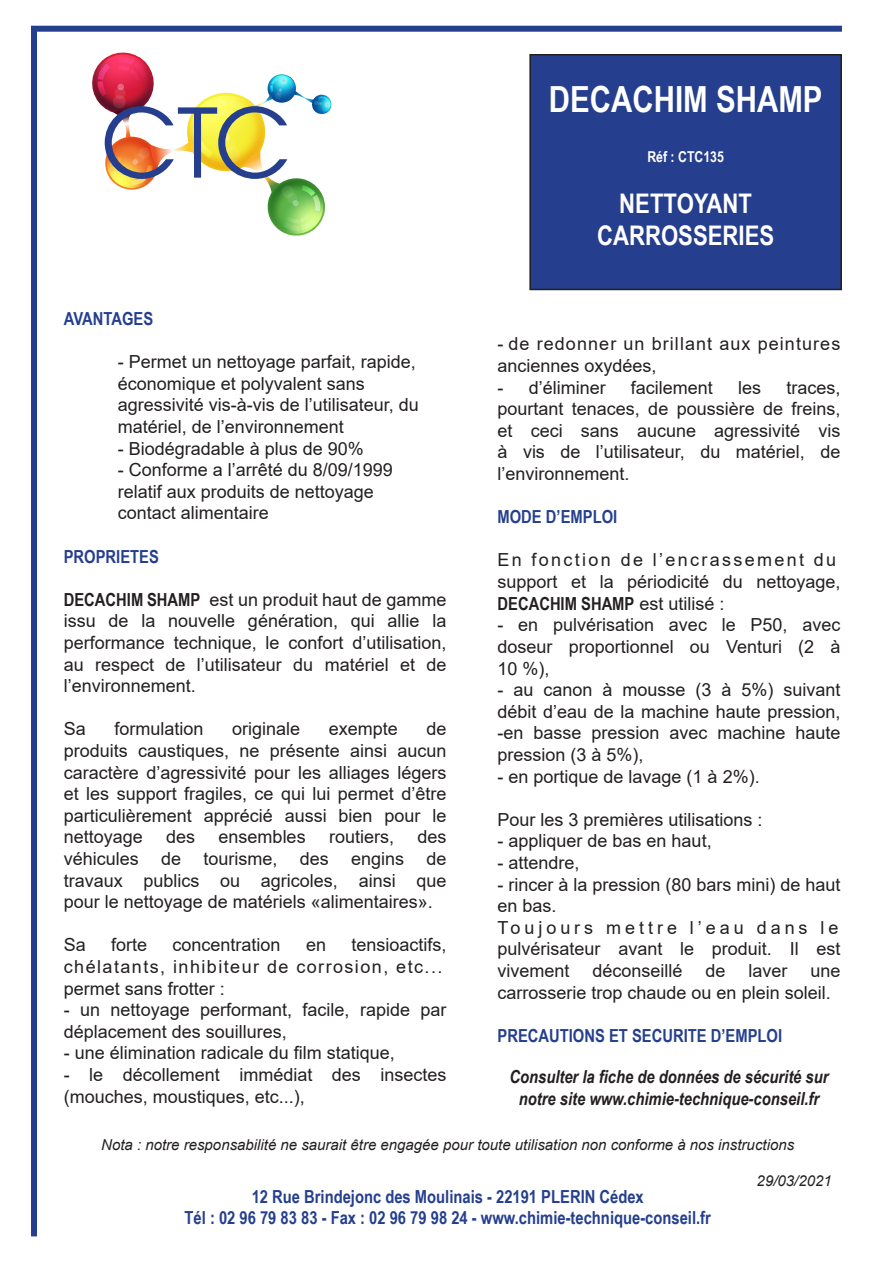
<style>
.page{position:relative;width:893px;height:1263px;background:#fff}
.page>*{position:absolute;margin:0;border:0;box-sizing:border-box;transform-origin:0 0}
.t1{font:700 36px "Arial Narrow";color:#fff}
.t2{font:700 27px "Arial Narrow";color:#fff}
.t3{font:18px/21.6px "Arial";color:#231f20}
.t4{font:700 18px "Arial Narrow";color:#253f8e}
.t5{font:italic 700 18px/21.6px "Arial Narrow";color:#231f20;text-align:center}
.t6{font:18px "Arial";letter-spacing:.08em;color:#231f20}
.t7{font:18px "Arial";letter-spacing:.06em;color:#231f20}
.t8{font:18px "Arial";letter-spacing:.13em;color:#231f20}
.t9{font:18px "Arial";letter-spacing:.22em;color:#231f20}
.t10{font:700 18px "Arial Narrow";color:#231f20}
.t11{font:italic 15px "Arial";color:#231f20}
.t12{font:700 15px "Arial Narrow";color:#fff}
.s1{font-family:"Arial Narrow";font-weight:700}
.s2{font-family:"Arial";font-weight:400}
</style>
<div class="page">
<div style="left:530px;top:55px;width:311px;height:234px;background:#253f8e"></div>
<div style="left:529px;top:54px;width:313px;height:236px;border:2px solid #231f20"></div>
<div style="left:31px;top:26px;width:811px;height:6px;background:#253f8e"></div>
<div style="left:31px;top:29px;width:6px;height:1207px;background:#253f8e"></div>
<img style="left:92px;top:52px;width:240px;height:184px">
<p class="t4" style="left:64px;top:305px;width:91px">AVANTAGES</p>
<p class="t3" style="left:118px;top:351px;width:300px">- Permet un nettoyage parfait, rapide, économique et polyvalent sans</p>
<p class="t3" style="left:118px;top:394px;width:303px">agressivité vis-à-vis de l’utilisateur, du matériel, de l’environnement</p>
<p class="t3" style="left:118px;top:437px;width:248px">- Biodégradable à plus de 90%</p>
<p class="t3" style="left:118px;top:459px;width:277px">- Conforme a l’arrêté du 8/09/1999</p>
<p class="t3" style="left:118px;top:480px;width:258px">relatif aux produits de nettoyage</p>
<p class="t3" style="left:118px;top:502px;width:153px">contact alimentaire</p>
<p class="t4" style="left:64px;top:543px;width:97px">PROPRIETES</p>
<p class="t3" style="left:64px;top:588px;width:384px"><span class="s1">DECACHIM SHAMP</span> est un produit haut de gamme issu de la nouvelle génération, qui allie la</p>
<p class="t3" style="left:64px;top:632px;width:384px">performance technique, le confort d’utilisation, au respect de l’utilisateur du matériel et de</p>
<p class="t3" style="left:64px;top:675px;width:134px">l’environnement.</p>
<p class="t3" style="left:64px;top:718px;width:24px">Sa</p>
<p class="t3" style="left:114px;top:718px;width:91px">formulation</p>
<p class="t3" style="left:232px;top:718px;width:70px">originale</p>
<p class="t3" style="left:329px;top:718px;width:71px">exempte</p>
<p class="t3" style="left:426px;top:718px;width:22px">de</p>
<p class="t3" style="left:64px;top:740px;width:384px">produits caustiques, ne présente ainsi aucun</p>
<p class="t3" style="left:64px;top:761px;width:384px">caractère d’agressivité pour les alliages légers et les support fragiles, ce qui lui permet d’être</p>
<p class="t3" style="left:64px;top:804px;width:384px">particulièrement apprécié aussi bien pour le</p>
<p class="t3" style="left:64px;top:826px;width:81px">nettoyage</p>
<p class="t3" style="left:166px;top:826px;width:31px">des</p>
<p class="t3" style="left:219px;top:826px;width:89px">ensembles</p>
<p class="t3" style="left:329px;top:826px;width:67px">routiers,</p>
<p class="t3" style="left:417px;top:826px;width:31px">des</p>
<p class="t3" style="left:64px;top:848px;width:384px">véhicules de tourisme, des engins de</p>
<p class="t3" style="left:64px;top:869px;width:384px">travaux publics ou agricoles, ainsi que</p>
<p class="t3" style="left:64px;top:891px;width:371px">pour le nettoyage de matériels «alimentaires».</p>
<p class="t3" style="left:64px;top:934px;width:24px">Sa</p>
<p class="t3" style="left:111px;top:934px;width:38px">forte</p>
<p class="t3" style="left:173px;top:934px;width:110px">concentration</p>
<p class="t3" style="left:306px;top:934px;width:22px">en</p>
<p class="t3" style="left:351px;top:934px;width:97px">tensioactifs,</p>
<p class="t6" style="left:64px;top:954px;width:380px">chélatants, inhibiteur de corrosion, etc...</p>
<p class="t3" style="left:64px;top:977px;width:163px">permet sans frotter :</p>
<p class="t3" style="left:64px;top:999px;width:384px">- un nettoyage performant, facile, rapide par</p>
<p class="t3" style="left:64px;top:1020px;width:225px">déplacement des souillures,</p>
<p class="t3" style="left:64px;top:1042px;width:333px">- une élimination radicale du film statique,</p>
<p class="t3" style="left:64px;top:1064px;width:384px">- le décollement immédiat des insectes (mouches, moustiques, etc...),</p>
<p class="t1" style="left:549px;top:72px;width:275px">DECACHIM SHAMP</p>
<p class="t12" style="left:647px;top:146px;width:78px">Réf : CTC135</p>
<p class="t2" style="left:619px;top:183px;width:134px">NETTOYANT</p>
<p class="t2" style="left:597px;top:215px;width:179px">CARROSSERIES</p>
<p class="t7" style="left:497px;top:332px;width:344px">- de redonner un brillant aux peintures</p>
<p class="t3" style="left:497px;top:355px;width:161px">anciennes oxydées,</p>
<p class="t3" style="left:497px;top:376px;width:110px">- d’éliminer</p>
<p class="t3" style="left:631px;top:376px;width:84px">facilement</p>
<p class="t3" style="left:738px;top:376px;width:25px">les</p>
<p class="t3" style="left:786px;top:376px;width:56px">traces,</p>
<p class="t3" style="left:497px;top:398px;width:344px">pourtant tenaces, de poussière de freins,</p>
<p class="t3" style="left:497px;top:420px;width:344px">et ceci sans aucune agressivité vis à vis de l’utilisateur, du matériel, de</p>
<p class="t3" style="left:497px;top:463px;width:134px">l’environnement.</p>
<p class="t4" style="left:497px;top:503px;width:121px">MODE D’EMPLOI</p>
<p class="t8" style="left:497px;top:548px;width:340px">En fonction de l’encrassement du</p>
<p class="t3" style="left:497px;top:571px;width:344px">support et la périodicité du nettoyage,</p>
<p class="t10" style="left:497px;top:590px;width:228px">DECACHIM SHAMP <span class="s2">est utilisé :</span></p>
<p class="t3" style="left:497px;top:614px;width:344px">- en pulvérisation avec le P50, avec</p>
<p class="t3" style="left:497px;top:636px;width:344px">doseur proportionnel ou Venturi (2 à</p>
<p class="t3" style="left:497px;top:657px;width:54px">10 %),</p>
<p class="t3" style="left:497px;top:679px;width:344px">- au canon à mousse (3 à 5%) suivant</p>
<p class="t3" style="left:497px;top:700px;width:344px">débit d’eau de la machine haute pression,</p>
<p class="t3" style="left:497px;top:722px;width:344px">-en basse pression avec machine haute pression (3 à 5%),</p>
<p class="t3" style="left:497px;top:765px;width:264px">- en portique de lavage (1 à 2%).</p>
<p class="t3" style="left:497px;top:808px;width:267px">Pour les 3 premières utilisations :</p>
<p class="t3" style="left:497px;top:830px;width:216px">- appliquer de bas en haut,</p>
<p class="t3" style="left:497px;top:852px;width:84px">- attendre,</p>
<p class="t3" style="left:497px;top:873px;width:344px">- rincer à la pression (80 bars mini) de haut en bas.</p>
<p class="t9" style="left:497px;top:915px;width:342px">Toujours mettre l’eau dans le</p>
<p class="t3" style="left:497px;top:938px;width:344px">pulvérisateur avant le produit. Il est</p>
<p class="t3" style="left:497px;top:960px;width:74px">vivement</p>
<p class="t3" style="left:592px;top:960px;width:92px">déconseillé</p>
<p class="t3" style="left:705px;top:960px;width:22px">de</p>
<p class="t3" style="left:748px;top:960px;width:41px">laver</p>
<p class="t3" style="left:810px;top:960px;width:32px">une</p>
<p class="t3" style="left:497px;top:981px;width:335px">carrosserie trop chaude ou en plein soleil.</p>
<p class="t4" style="left:497px;top:1022px;width:286px">PRECAUTIONS ET SECURITE D’EMPLOI</p>
<p class="t5" style="left:509px;top:1065px;width:321px">Consulter la fiche de données de sécurité sur notre site www.chimie-technique-conseil.fr</p>
<p class="t11" style="left:101px;top:1134px;width:694px">Nota : notre responsabilité ne saurait être engagée pour toute utilisation non conforme à nos instructions</p>
<p class="t11" style="left:757px;top:1170px;width:77px">29/03/2021</p>
<p class="t4" style="left:252px;top:1183px;width:394px">12 Rue Brindejonc des Moulinais - 22191 PLERIN Cédex</p>
<p class="t4" style="left:185px;top:1204px;width:528px">Tél : 02 96 79 83 83 - Fax : 02 96 79 98 24 - www.chimie-technique-conseil.fr</p>
</div>
